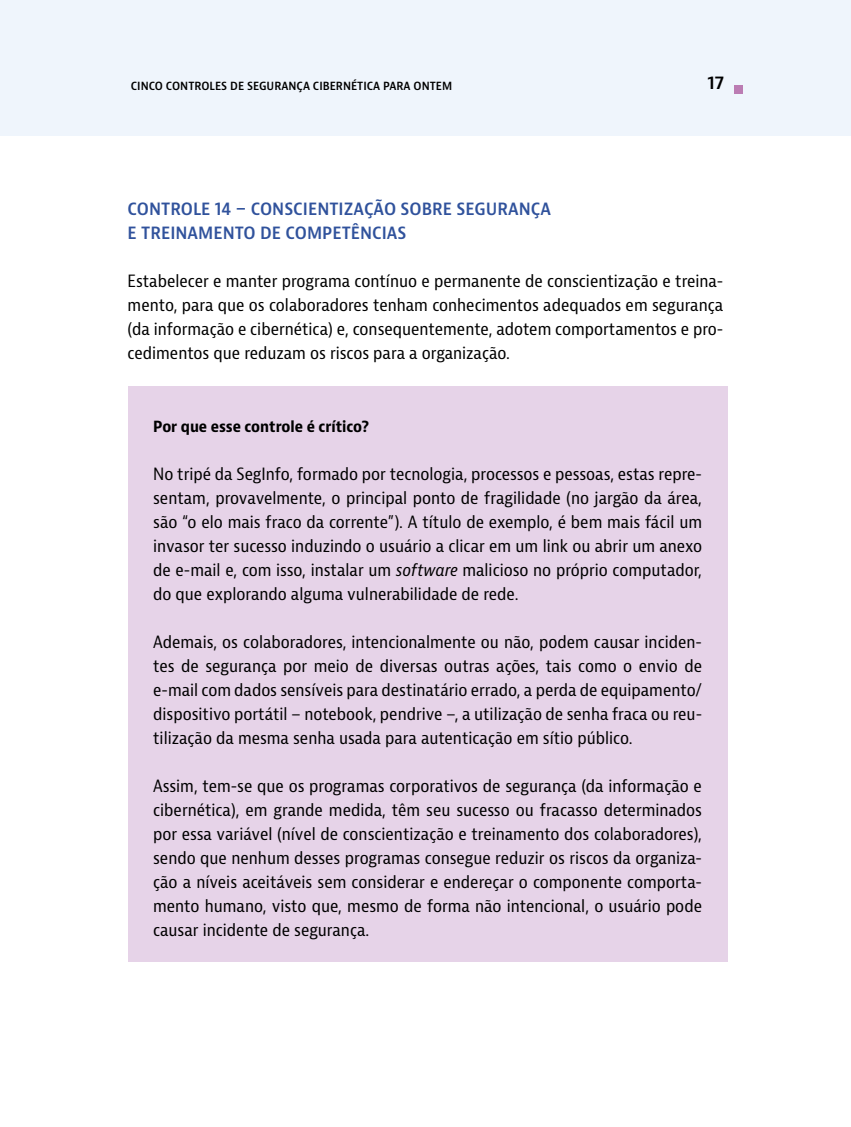
<style>
.page{position:relative;width:851px;height:1127px;background:#fff}
.page>*{position:absolute;margin:0;border:0;box-sizing:border-box;transform-origin:0 0}
.t1{font:600 condensed 18px/24px "Bernina Sans";color:#30529c}
.t2{font:600 18px "Bernina Sans";color:#000}
.t3{font:condensed 16.5px/24px "Bernina Sans";color:#000;text-align:justify}
.t4{font:700 condensed 15px "Bernina Sans";color:#000}
.t5{font:600 condensed 12px "Bernina Sans";color:#000}
.s1{font-style:italic}
</style>
<div class="page">
<div style="left:0;top:0;width:850px;height:135px;background:#eff5fc"></div>
<div style="left:734px;top:85px;width:9px;height:8px;background:#bb7cb3"></div>
<div style="left:128px;top:387px;width:599px;height:575px;background:#e6d3e8"></div>
<p class="t5" style="left:131px;top:78px;width:323px">CINCO CONTROLES DE SEGURANÇA CIBERNÉTICA PARA ONTEM</p>
<p class="t2" style="left:707px;top:71px;width:18px">17</p>
<p class="t1" style="left:128px;top:197px;width:425px">CONTROLE 14 – CONSCIENTIZAÇÃO SOBRE SEGURANÇA<br>E TREINAMENTO DE COMPETÊNCIAS</p>
<p class="t3" style="left:128px;top:270px;width:597px">Estabelecer e manter programa contínuo e permanente de conscientização e treina&shy;mento, para que os colaboradores tenham conhecimentos adequados em segurança (da informação e cibernética) e, consequentemente, adotem comportamentos e pro&shy;cedimentos que reduzam os riscos para a organização.</p>
<p class="t4" style="left:153px;top:417px;width:217px">Por que esse controle é crítico?</p>
<p class="t3" style="left:153px;top:462px;width:550px">No tripé da SegInfo, formado por tecnologia, processos e pessoas, estas repre&shy;sentam, provavelmente, o principal ponto de fragilidade (no jargão da área, são “o elo mais fraco da corrente”). A título de exemplo, é bem mais fácil um invasor ter sucesso induzindo o usuário a clicar em um link ou abrir um anexo de e-mail e, com isso, instalar um <span class="s1">software</span> malicioso no próprio computador, do que explorando alguma vulnerabilidade de rede.</p>
<p class="t3" style="left:153px;top:630px;width:550px">Ademais, os colaboradores, intencionalmente ou não, podem causar inciden&shy;tes de segurança por meio de diversas outras ações, tais como o envio de e-mail com dados sensíveis para destinatário errado, a perda de equipamento/ dispositivo portátil – notebook, pendrive –, a utilização de senha fraca ou reu&shy;tilização da mesma senha usada para autenticação em sítio público.</p>
<p class="t3" style="left:153px;top:774px;width:550px">Assim, tem-se que os programas corporativos de segurança (da informação e cibernética), em grande medida, têm seu sucesso ou fracasso determinados por essa variável (nível de conscientização e treinamento dos colaboradores), sendo que nenhum desses programas consegue reduzir os riscos da organiza&shy;ção a níveis aceitáveis sem considerar e endereçar o componente comporta&shy;mento humano, visto que, mesmo de forma não intencional, o usuário pode causar incidente de segurança.</p>
</div>
